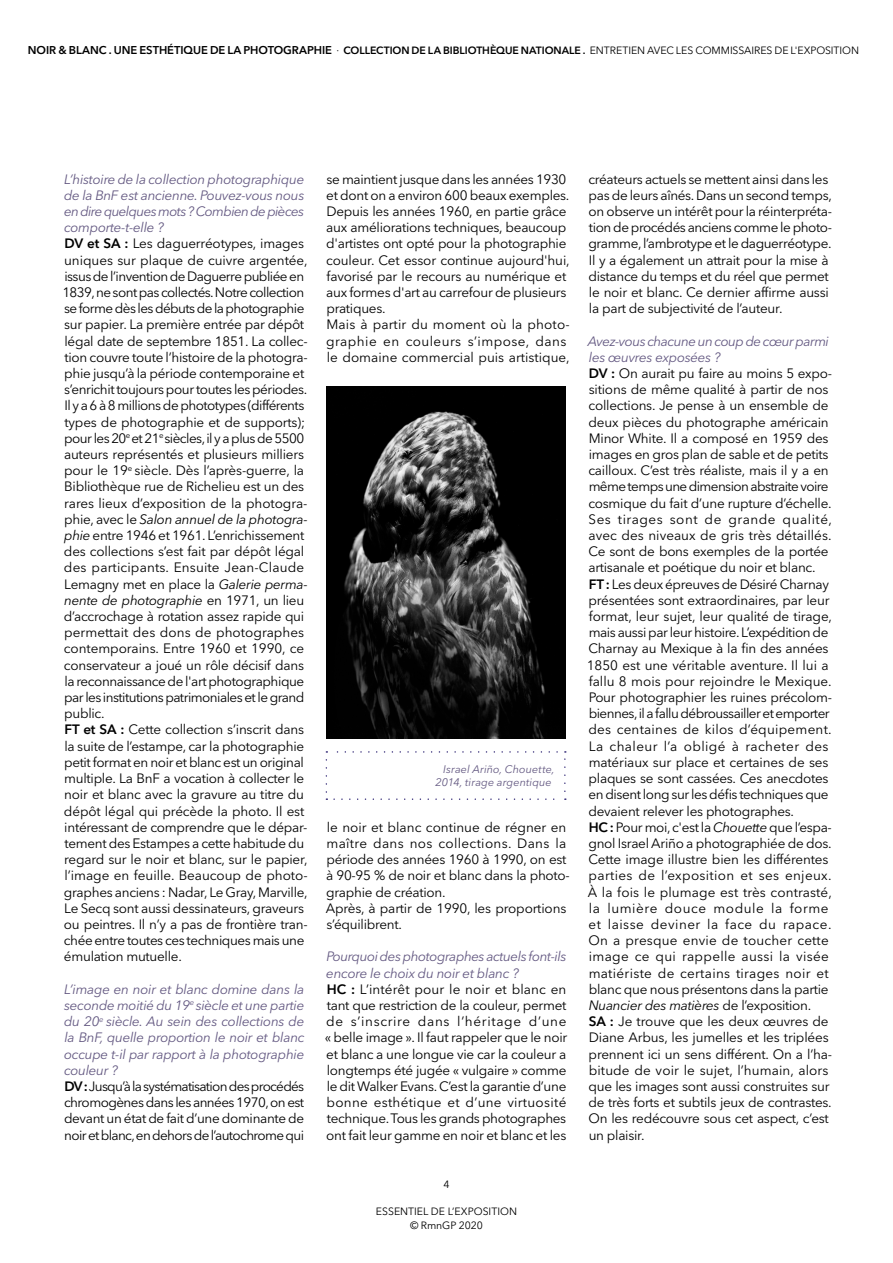
<style>
.page{position:relative;width:893px;height:1263px;background:#fff}
.page>*{position:absolute;margin:0;border:0;box-sizing:border-box;transform-origin:0 0}
.t1{font:13.5px/16.2px "Avenir Next LT Pro";letter-spacing:-.02em;color:#000}
.t2{font:italic 13.5px/16.2px "Avenir Next LT Pro";letter-spacing:-.02em;color:#635881}
.t3{font:italic 10.95px/13.5px "Avenir Next LT Pro";letter-spacing:.005em;color:#635881;text-align:right}
.t4{font:10.5px/13.5px "Avenir Next LT Pro";letter-spacing:-.005em;color:#000;text-align:center}
.s1{font-weight:600;font-size:11.25px}
.s2{font-weight:600}
.s3{font-style:italic;color:#635881}
.s4{font-style:italic}
.s5{font-weight:600;font-style:normal;color:#000}
.s6{font-style:normal;color:#000}
</style>
<div class="page">
<svg style="left:334px;top:798px;width:232px;height:2px"></svg>
<svg style="left:564px;top:751px;width:2px;height:40px"></svg>
<svg style="left:326px;top:751px;width:231px;height:2px"></svg>
<img style="left:326px;top:386px;width:240px;height:352px">
<p class="t4" style="left:28px;top:44px;width:833px"><span class="s1">NOIR &amp; BLANC . UNE ESTHÉTIQUE DE LA PHOTOGRAPHIE</span> · <span class="s2">COLLECTION DE LA BIBLIOTHÈQUE NATIONALE .</span> ENTRETIEN AVEC LES COMMISSAIRES DE L'EXPOSITION</p>
<p class="t1" style="left:62px;top:171px;width:247px"><span class="s3">L’histoire de la collection photographique de la BnF est ancienne. Pouvez-vous nous en dire quelques mots ? Combien de pièces comporte-t-elle ?<br></span><span class="s2">DV et SA :</span> Les daguerréotypes, images uniques sur plaque de cuivre argentée, issus de l’invention de Daguerre publiée en 1839, ne sont pas collectés. Notre collection se forme dès les débuts de la photographie sur papier. La première entrée par dépôt légal date de septembre 1851. La collec&shy;tion couvre toute l’histoire de la photogra&shy;phie jusqu’à la période contemporaine et s’enrichit toujours pour toutes les périodes.<br>Il y a 6 à 8 millions de phototypes (différents types de photographie et de supports); pour les 20<sup>e</sup> et 21<sup>e</sup> siècles, il y a plus de 5500 auteurs représentés et plusieurs milliers pour le 19<sup>e</sup> siècle. Dès l’après-guerre, la Bibliothèque rue de Richelieu est un des rares lieux d’exposition de la photogra&shy;phie, avec le <span class="s4">Salon annuel de la photogra&shy;phie</span> entre 1946 et 1961. L’enrichissement des collections s’est fait par dépôt légal des participants. Ensuite Jean-Claude Lemagny met en place la <span class="s4">Galerie perma&shy;nente de photographie</span> en 1971, un lieu d’accrochage à rotation assez rapide qui permettait des dons de photographes contemporains. Entre 1960 et 1990, ce conservateur a joué un rôle décisif dans la reconnaissance de l'art photographique par les institutions patrimoniales et le grand public.<br><span class="s2">FT et SA :</span> Cette collection s’inscrit dans la suite de l’estampe, car la photographie petit format en noir et blanc est un original multiple. La BnF a vocation à collecter le noir et blanc avec la gravure au titre du dépôt légal qui précède la photo. Il est intéressant de comprendre que le dépar&shy;tement des Estampes a cette habitude du regard sur le noir et blanc, sur le papier, l’image en feuille. Beaucoup de photo&shy;graphes anciens : Nadar, Le Gray, Marville, Le Secq sont aussi dessinateurs, graveurs ou peintres. Il n’y a pas de frontière tran&shy;chée entre toutes ces techniques mais une émulation mutuelle.</p>
<p class="t2" style="left:64px;top:981px;width:242px">L’image en noir et blanc domine dans la seconde moitié du 19<sup>e</sup> siècle et une partie du 20<sup>e</sup> siècle. Au sein des collections de la BnF, quelle proportion le noir et blanc occupe t-il par rapport à la photographie couleur ?<br><span class="s5">DV :</span> <span class="s6">Jusqu’à la systématisation des procédés chromogènes dans les années 1970, on est devant un état de fait d’une dominante de noir et blanc, en dehors de l’autochrome qui</span></p>
<p class="t1" style="left:326px;top:171px;width:245px">se maintient jusque dans les années 1930 et dont on a environ 600 beaux exemples.<br>Depuis les années 1960, en partie grâce aux améliorations techniques, beaucoup d'artistes ont opté pour la photographie couleur. Cet essor continue aujourd'hui, favorisé par le recours au numérique et aux formes d'art au carrefour de plusieurs pratiques.<br>Mais à partir du moment où la photo&shy;graphie en couleurs s’impose, dans le domaine commercial puis artistique,</p>
<p class="t3" style="left:435px;top:762px;width:121px">Israel Ariño, Chouette,<br>2014, tirage argentique</p>
<p class="t1" style="left:326px;top:819px;width:246px">le noir et blanc continue de régner en maître dans nos collections. Dans la période des années 1960 à 1990, on est à 90-95 % de noir et blanc dans la photo&shy;graphie de création.<br>Après, à partir de 1990, les proportions s’équilibrent.</p>
<p class="t1" style="left:325px;top:948px;width:244px"><span class="s3">Pourquoi des photographes actuels font-ils encore le choix du noir et blanc ?<br></span><span class="s2">HC :</span> L’intérêt pour le noir et blanc en tant que restriction de la couleur, permet de s’inscrire dans l’héritage d’une « belle image ». Il faut rappeler que le noir et blanc a une longue vie car la couleur a longtemps été jugée « vulgaire » comme le dit Walker Evans. C’est la garantie d’une bonne esthétique et d’une virtuosité technique. Tous les grands photographes ont fait leur gamme en noir et blanc et les</p>
<p class="t4" style="left:443px;top:1177px;width:8px">4</p>
<p class="t4" style="left:376px;top:1204px;width:143px">ESSENTIEL DE L’EXPOSITION © RmnGP 2020</p>
<p class="t1" style="left:588px;top:171px;width:245px">créateurs actuels se mettent ainsi dans les pas de leurs aînés. Dans un second temps, on observe un intérêt pour la réinterpréta&shy;tion de procédés anciens comme le photo&shy;gramme, l’ambrotype et le daguerréotype.<br>Il y a également un attrait pour la mise à distance du temps et du réel que permet le noir et blanc. Ce dernier affirme aussi la part de subjectivité de l’auteur.</p>
<p class="t1" style="left:587px;top:333px;width:247px"><span class="s3">Avez-vous chacune un coup de cœur parmi les œuvres exposées ?<br></span><span class="s2">DV :</span> On aurait pu faire au moins 5 expo&shy;sitions de même qualité à partir de nos collections. Je pense à un ensemble de deux pièces du photographe américain Minor White. Il a composé en 1959 des images en gros plan de sable et de petits cailloux. C’est très réaliste, mais il y a en même temps une dimension abstraite voire cosmique du fait d’une rupture d’échelle.<br>Ses tirages sont de grande qualité, avec des niveaux de gris très détaillés.<br>Ce sont de bons exemples de la portée artisanale et poétique du noir et blanc.<br><span class="s2">FT :</span> Les deux épreuves de Désiré Charnay présentées sont extraordinaires, par leur format, leur sujet, leur qualité de tirage, mais aussi par leur histoire. L’expédition de Charnay au Mexique à la fin des années 1850 est une véritable aventure. Il lui a fallu 8 mois pour rejoindre le Mexique.<br>Pour photographier les ruines précolom&shy;biennes, il a fallu débroussailler et emporter des centaines de kilos d’équipement.<br>La chaleur l’a obligé à racheter des matériaux sur place et certaines de ses plaques se sont cassées. Ces anecdotes en disent long sur les défis techniques que devaient relever les photographes.<br><span class="s2">HC :</span> Pour moi, c'est la <span class="s4">Chouette</span> que l’espa&shy;gnol Israel Ariño a photographiée de dos.<br>Cette image illustre bien les différentes parties de l’exposition et ses enjeux.<br>À la fois le plumage est très contrasté, la lumière douce module la forme et laisse deviner la face du rapace.<br>On a presque envie de toucher cette image ce qui rappelle aussi la visée matiériste de certains tirages noir et blanc que nous présentons dans la partie <span class="s4">Nuancier des matières</span> de l’exposition.<br><span class="s2">SA :</span> Je trouve que les deux œuvres de Diane Arbus, les jumelles et les triplées prennent ici un sens différent. On a l’ha&shy;bitude de voir le sujet, l’humain, alors que les images sont aussi construites sur de très forts et subtils jeux de contrastes.<br>On les redécouvre sous cet aspect, c’est un plaisir.</p>
</div>
